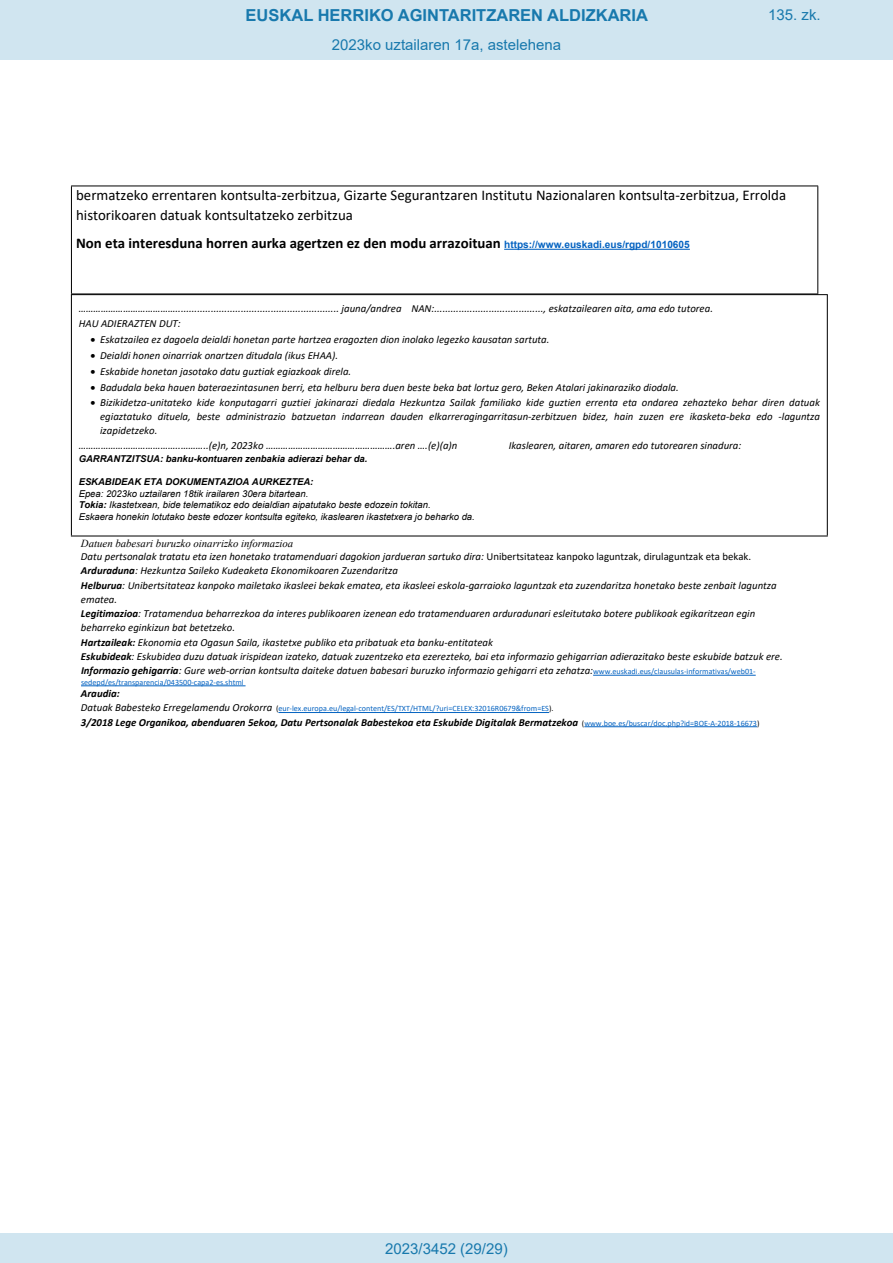
<style>
.page{position:relative;width:893px;height:1263px;background:#fff}
.page>*{position:absolute;margin:0;border:0;box-sizing:border-box;transform-origin:0 0}
.t1{font:700 16.5px "Arial";color:#1879ad}
.Paginacion_Centro{font:15px "Arial";color:#1879ad}
.t2{font:14.85px/19.5px "Calibri";color:#000}
.t3{font:700 14.85px "Calibri";color:#000}
.t4{font:italic 10.8px/14.1px "Calibri";color:#000}
.t5{font:italic 700 10.8px "Calibri";color:#000}
.t6{font:italic 9.45px/11.7px "Arial";color:#000}
.t7{font:italic 700 9.45px "Arial";color:#000}
.t8{font:8.1px "Calibri";color:#0563c1}
.s1{font-family:"Arial";font-size:10.05px;color:#0563c1}
.s2{font-weight:700}
.s3{font-family:"Times New Roman"}
.s4{font-style:normal}
.s5{font-style:normal;font-size:8.1px;color:#0563c1}
.s6{font-style:italic;font-size:10.8px;color:#000}
.s7{color:#000}
.s8{font-weight:400;font-style:normal;font-size:8.1px}
.s9{font-weight:400;font-style:normal;font-size:8.1px;color:#0563c1}
</style>
<div class="page">
<hr style="left:504px;top:249px;width:186px;height:1px;background:#0563c1">
<hr style="left:71px;top:186px;width:1px;height:108px;background:#000">
<hr style="left:817px;top:186px;width:1px;height:108px;background:#000">
<hr style="left:71px;top:186px;width:747px;height:1px;background:#000">
<hr style="left:71px;top:295px;width:1px;height:240px;background:#000">
<hr style="left:827px;top:295px;width:1px;height:240px;background:#000">
<hr style="left:71px;top:294px;width:757px;height:1px;background:#000">
<hr style="left:71px;top:535px;width:757px;height:1px;background:#000">
<hr style="left:593px;top:675px;width:163px;height:1px;background:#0563c1">
<hr style="left:81px;top:685px;width:165px;height:1px;background:#0563c1">
<hr style="left:278px;top:712px;width:271px;height:1px;background:#0563c1">
<hr style="left:584px;top:726px;width:173px;height:1px;background:#0563c1">
<div style="left:0;top:0;width:893px;height:60px;background:#d0e5f0"></div>
<div style="left:0;top:1233px;width:893px;height:30px;background:#d0e5f0"></div>
<h1 class="t1" style="left:246px;top:3px;width:404px">EUSKAL HERRIKO AGINTARITZAREN ALDIZKARIA</h1>
<h2 class="Paginacion_Centro" style="left:768px;top:5px;width:54px">135. zk.</h2>
<h2 class="Paginacion_Centro" style="left:332px;top:35px;width:231px">2023ko uztailaren 17a, astelehena</h2>
<p class="t2" style="left:76px;top:185px;width:711px">bermatzeko errentaren kontsulta-zerbitzua, Gizarte Segurantzaren Institutu Nazionalaren kontsulta-zerbitzua, Errolda historikoaren datuak kontsultatzeko zerbitzua</p>
<p class="t3" style="left:76px;top:232px;width:615px">Non eta interesduna horren aurka agertzen ez den modu arrazoituan <span class="s1">https://www.euskadi.eus/rgpd/1010605</span></p>
<p class="t4" style="left:79px;top:301px;width:636px">…………………………………............................................................ jauna/andrea NAN:........................................, eskatzailearen aita, ama edo tutorea.<br>HAU ADIERAZTEN DUT:</p>
<p class="t4" style="left:91px;top:332px;width:460px">• Eskatzailea ez dagoela deialdi honetan parte hartzea eragozten dion inolako legezko kausatan sartuta.</p>
<p class="t4" style="left:91px;top:348px;width:249px">• Deialdi honen oinarriak onartzen ditudala (ikus EHAA).</p>
<p class="t4" style="left:91px;top:364px;width:262px">• Eskabide honetan jasotako datu guztiak egiazkoak direla.</p>
<p class="t4" style="left:91px;top:380px;width:590px">• Badudala beka hauen bateraezintasunen berri, eta helburu bera duen beste beka bat lortuz gero, Beken Atalari jakinaraziko diodala.</p>
<p class="t4" style="left:91px;top:395px;width:731px">• Bizikidetza-unitateko kide konputagarri guztiei jakinarazi diedala Hezkuntza Sailak familiako kide guztien errenta eta ondarea zehazteko behar diren datuak</p>
<p class="t4" style="left:100px;top:409px;width:721px">egiaztatuko dituela, beste administrazio batzuetan indarrean dauden elkarreragingarritasun-zerbitzuen bidez, hain zuzen ere ikasketa-beka edo -laguntza</p>
<p class="t4" style="left:100px;top:423px;width:59px">izapidetzeko.</p>
<p class="t4" style="left:79px;top:438px;width:380px">…………………………………..………..(e)n, 2023ko …………………………………………….aren ….(e)(a)n</p>
<p class="t4" style="left:509px;top:438px;width:234px">Ikaslearen, aitaren, amaren edo tutorearen sinadura:</p>
<p class="t7" style="left:79px;top:452px;width:290px">GARRANTZITSUA: banku-kontuaren zenbakia adierazi behar da.</p>
<p class="t6" style="left:79px;top:476px;width:398px"><span class="s2">ESKABIDEAK ETA DOKUMENTAZIOA AURKEZTEA:<br></span>Epea: 2023ko uztailaren 18tik irailaren 30era bitartean.<br><span class="s2">Tokia:</span> Ikastetxean, bide telematikoz edo deialdian aipatutako beste edozein tokitan.<br>Eskaera honekin lotutako beste edozer kontsulta egiteko, ikaslearen ikastetxera jo beharko da.</p>
<p class="t4" style="left:81px;top:535px;width:703px"><span class="s3">Datuen babesari buruzko oinarrizko informazioa<br></span>Datu pertsonalak tratatu eta izen honetako tratamenduari dagokion jardueran sartuko dira: <span class="s4">Unibertsitateaz kanpoko laguntzak, dirulaguntzak eta bekak.<br></span><span class="s2">Arduraduna</span>: Hezkuntza Saileko Kudeaketa Ekonomikoaren Zuzendaritza<br><span class="s2">Helburua</span>: Unibertsitateaz kanpoko mailetako ikasleei bekak ematea, eta ikasleei eskola-garraioko laguntzak eta zuzendaritza honetako beste zenbait laguntza ematea.<br><span class="s2">Legitimazioa</span>: Tratamendua beharrezkoa da interes publikoaren izenean edo tratamenduaren arduradunari esleitutako botere publikoak egikaritzean egin beharreko eginkizun bat betetzeko.<br><span class="s2">Hartzaileak:</span> Ekonomia eta Ogasun Saila, ikastetxe publiko eta pribatuak eta banku-entitateak<br><span class="s2">Eskubideak</span>: Eskubidea duzu datuak irispidean izateko, datuak zuzentzeko eta ezerezteko, bai eta informazio gehigarrian adierazitako beste eskubide batzuk ere.<br><span class="s2">Informazio gehigarria</span>: Gure web-orrian kontsulta daiteke datuen babesari buruzko informazio gehigarri eta zehatza:<span class="s5">www.euskadi.eus/clausulas-informativas/web01-</span></p>
<p class="t8" style="left:81px;top:676px;width:164px">sedepd/es/transparencia/043500-capa2-es.shtml</p>
<p class="t5" style="left:81px;top:686px;width:40px">Araudia:</p>
<p class="t8" style="left:81px;top:703px;width:474px"><span class="s6">Datuak Babesteko Erregelamendu Orokorra</span> <span class="s7">(</span>eur-lex.europa.eu/legal-content/ES/TXT/HTML/?uri=CELEX:32016R0679&amp;from=ES<span class="s7">).</span></p>
<p class="t5" style="left:81px;top:714px;width:680px">3/2018 Lege Organikoa, abenduaren 5ekoa, Datu Pertsonalak Babestekoa eta Eskubide Digitalak Bermatzekoa <span class="s8">(</span><span class="s9">www.boe.es/buscar/doc.php?id=BOE-A-2018-16673</span><span class="s8">)</span></p>
<p class="Paginacion_Centro" style="left:385px;top:1238px;width:124px">2023/3452 (29/29)</p>
</div>
